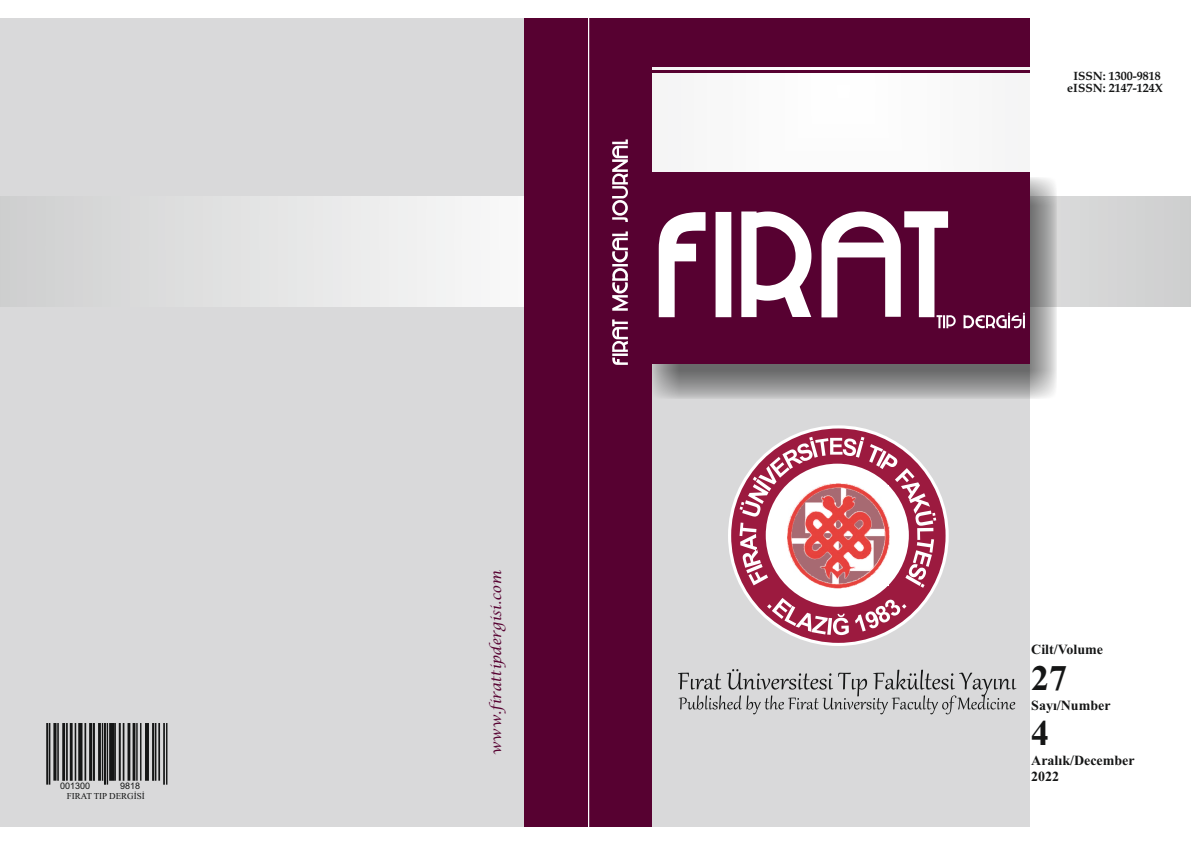
<style>
.page{position:relative;width:1191px;height:842px;background:#fff}
.page>*{position:absolute;margin:0;border:0;box-sizing:border-box;transform-origin:0 0}
.t1{font:700 36px "Times New Roman";color:#151616}
.t2{font:700 14px/15.5px "Times New Roman";color:#151616}
.t3{font:italic 14px "Lucida Calligraphy";color:#570131}
.t4{font:700 12px "Book Antiqua";color:#151616}
.t5{font:9px "Times New Roman";color:#151616}
.t6{font:9px "Arial";color:#151616}
</style>
<div class="page">
<div style="left:0;top:18px;width:1029px;height:808px;background:#d9d9da"></div>
<svg style="left:728px;top:425px;width:220px;height:221px"></svg>
<div style="left:731px;top:428px;width:214px;height:215px;background:#9c1a3f;border-radius:50%"></div>
<svg style="left:739px;top:437px;width:197px;height:151px"></svg>
<svg style="left:767px;top:598px;width:139px;height:37px"></svg>
<div style="left:765px;top:464px;width:144px;height:143px;background:#fff;border-radius:50%"></div>
<img style="left:787px;top:483px;width:102px;height:105px">
<hr style="left:166px;top:723px;width:1px;height:62px;background:#151616">
<hr style="left:163px;top:723px;width:2px;height:62px;background:#151616">
<hr style="left:158px;top:723px;width:2px;height:58px;background:#151616">
<hr style="left:155px;top:723px;width:1px;height:58px;background:#151616">
<hr style="left:152px;top:723px;width:2px;height:58px;background:#151616">
<hr style="left:145px;top:723px;width:4px;height:58px;background:#151616">
<hr style="left:140px;top:723px;width:1px;height:58px;background:#151616">
<hr style="left:136px;top:723px;width:2px;height:58px;background:#151616">
<hr style="left:133px;top:723px;width:2px;height:58px;background:#151616">
<hr style="left:127px;top:723px;width:3px;height:58px;background:#151616">
<hr style="left:123px;top:723px;width:1px;height:58px;background:#151616">
<hr style="left:119px;top:723px;width:2px;height:58px;background:#151616">
<hr style="left:115px;top:723px;width:1px;height:58px;background:#151616">
<div style="left:109px;top:723px;width:6px;height:58px;background:#151616"></div>
<hr style="left:107px;top:723px;width:1px;height:62px;background:#151616">
<hr style="left:104px;top:723px;width:2px;height:62px;background:#151616">
<hr style="left:102px;top:723px;width:1px;height:58px;background:#151616">
<hr style="left:98px;top:723px;width:3px;height:58px;background:#151616">
<hr style="left:93px;top:723px;width:2px;height:58px;background:#151616">
<hr style="left:89px;top:723px;width:3px;height:58px;background:#151616">
<hr style="left:84px;top:723px;width:2px;height:58px;background:#151616">
<svg style="left:78px;top:723px;width:4px;height:58px"></svg>
<hr style="left:75px;top:723px;width:1px;height:58px;background:#151616">
<hr style="left:70px;top:723px;width:3px;height:58px;background:#151616">
<hr style="left:66px;top:723px;width:2px;height:58px;background:#151616">
<hr style="left:62px;top:723px;width:3px;height:58px;background:#151616">
<hr style="left:57px;top:723px;width:2px;height:58px;background:#151616">
<svg style="left:53px;top:723px;width:4px;height:58px"></svg>
<hr style="left:49px;top:723px;width:1px;height:62px;background:#151616">
<hr style="left:46px;top:723px;width:2px;height:62px;background:#151616">
<svg style="left:0;top:197px;width:1191px;height:109px"></svg>
<div style="left:650px;top:177px;width:407px;height:221px;background:#151616;opacity:.56"></div>
<div style="left:652px;top:171px;width:377px;height:193px;background:#570131"></div>
<div style="left:524px;top:18px;width:128px;height:808px;background:#570131"></div>
<hr style="left:588px;top:0;width:1px;height:842px;background:#fff">
<svg style="left:612px;top:139px;width:16px;height:226px"></svg>
<div style="left:652px;top:18px;width:377px;height:153px;background:#fafafa"></div>
<svg style="left:659px;top:211px;width:366px;height:117px"></svg>
<svg style="left:678px;top:669px;width:338px;height:45px"></svg>
<hr style="left:650px;top:71px;width:379px;height:2px;background:#570131">
<div style="left:652px;top:18px;width:377px;height:49px;background:#570131"></div>
<p class="t6" style="left:60px;top:783px;width:32px">001300</p>
<p class="t6" style="left:120px;top:783px;width:22px">9818</p>
<p class="t5" style="left:67px;top:793px;width:79px">FIRAT TIP DERGİSİ</p>
<p class="t3" style="left:489px;top:755px;width:186px;rotate:-90deg">www.firattipdergisi.com</p>
<p class="t4" style="left:1073px;top:71px;width:89px">ISSN: 1300-9818</p>
<p class="t4" style="left:1067px;top:83px;width:97px">eISSN: 2147-124X</p>
<p class="t2" style="left:1031px;top:643px;width:73px">Cilt/Volume</p>
<h1 class="t1" style="left:1031px;top:665px;width:37px">27</h1>
<p class="t2" style="left:1031px;top:699px;width:81px">Sayı/Number</p>
<h1 class="t1" style="left:1031px;top:720px;width:19px">4</h1>
<p class="t2" style="left:1031px;top:754px;width:105px">Aralık/December<br>2022</p>
</div>
